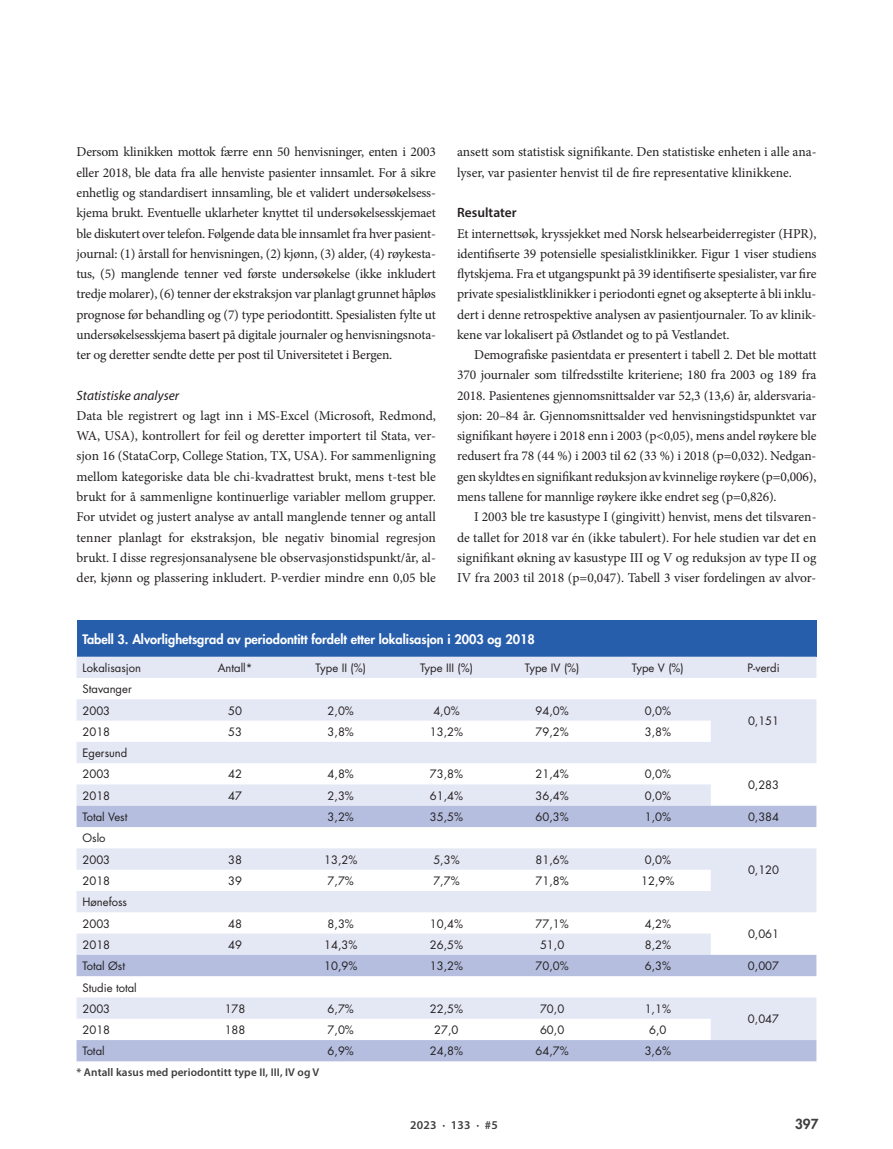
<style>
.page{position:relative;width:893px;height:1149px;background:#fff}
.page>*{position:absolute;margin:0;border:0;box-sizing:border-box;transform-origin:0 0}
.t1{font:13.5px/20.2px "Minion Pro";letter-spacing:-.005em;color:#231f20;text-align:justify}
.t2{font:italic 13.5px "Myriad Pro";color:#231f20}
.t3{font:600 13.5px "Myriad Pro";color:#231f20}
.t4{font:800 13.5px "Futura Std";color:#3e3e3f}
.t5{font:800 12.75px "Futura Std";color:#fff}
.t6{font:600 12px "Myriad Pro";letter-spacing:.02em;color:#3e3e3f}
.t7{font:11.25px/21.3px "Futura Std";color:#231f20}
.t8{font:600 11.25px "Myriad Pro";letter-spacing:.01em;color:#3e3e3f}
</style>
<div class="page">
<div style="left:77px;top:620px;width:739px;height:36px;background:#275eac"></div>
<svg style="left:77px;top:656px;width:739px;height:149px;fill:#e4e7f4"></svg>
<svg style="left:77px;top:805px;width:739px;height:255px"></svg>
<p class="t1" style="left:77px;top:142px;width:361px">Dersom klinikken mottok færre enn 50 henvisninger, enten i 2003 eller 2018, ble data fra alle henviste pasienter innsamlet. For å sikre enhetlig og standardisert innsamling, ble et validert undersøkelsess&shy;kjema brukt. Eventuelle uklarheter knyttet til undersøkelsesskjemaet ble diskutert over telefon. Følgende data ble innsamlet fra hver pasient&shy;journal: (1) årstall for henvisningen, (2) kjønn, (3) alder, (4) røykesta&shy;tus, (5) manglende tenner ved første undersøkelse (ikke inkludert tredje molarer), (6) tenner der ekstraksjon var planlagt grunnet håpløs prognose før behandling og (7) type periodontitt. Spesialisten fylte ut undersøkelsesskjema basert på digitale journaler og henvisningsnota&shy;ter og deretter sendte dette per post til Universitetet i Bergen.</p>
<p class="t2" style="left:77px;top:386px;width:104px">Statistiske analyser</p>
<p class="t1" style="left:77px;top:405px;width:361px">Data ble registrert og lagt inn i MS-Excel (Microsoft, Redmond, WA, USA), kontrollert for feil og deretter importert til Stata, ver&shy;sjon 16 (StataCorp, College Station, TX, USA). For sammenligning mellom kategoriske data ble chi-kvadrattest brukt, mens t-test ble brukt for å sammenligne kontinuerlige variabler mellom grupper.<br>For utvidet og justert analyse av antall manglende tenner og antall tenner planlagt for ekstraksjon, ble negativ binomial regresjon brukt. I disse regresjonsanalysene ble observasjonstidspunkt/år, al&shy;der, kjønn og plassering inkludert. P-verdier mindre enn 0,05 ble</p>
<p class="t1" style="left:457px;top:142px;width:361px">ansett som statistisk signifikante. Den statistiske enheten i alle ana&shy;lyser, var pasienter henvist til de fire representative klinikkene.</p>
<p class="t3" style="left:457px;top:204px;width:61px">Resultater</p>
<p class="t1" style="left:457px;top:223px;width:361px">Et internettsøk, kryssjekket med Norsk helsearbeiderregister (HPR), identifiserte 39 potensielle spesialistklinikker. Figur 1 viser studiens flytskjema. Fra et utgangspunkt på 39 identifiserte spesialister, var fire private spesialistklinikker i periodonti egnet og aksepterte å bli inklu&shy;dert i denne retrospektive analysen av pasientjournaler. To av klinik&shy;kene var lokalisert på Østlandet og to på Vestlandet.</p>
<p class="t1" style="left:457px;top:344px;width:361px;text-indent:17px">Demografiske pasientdata er presentert i tabell 2. Det ble mottatt 370 journaler som tilfredsstilte kriteriene; 180 fra 2003 og 189 fra 2018. Pasientenes gjennomsnittsalder var 52,3 (13,6) år, aldersvaria&shy;sjon: 20–84 år. Gjennomsnittsalder ved henvisningstidspunktet var signifikant høyere i 2018 enn i 2003 (p&lt;0,05), mens andel røykere ble redusert fra 78 (44 %) i 2003 til 62 (33 %) i 2018 (p=0,032). Nedgan&shy;gen skyldtes en signifikant reduksjon av kvinnelige røykere (p=0,006), mens tallene for mannlige røykere ikke endret seg (p=0,826).</p>
<p class="t1" style="left:457px;top:506px;width:361px;text-indent:17px">I 2003 ble tre kasustype I (gingivitt) henvist, mens det tilsvaren&shy;de tallet for 2018 var én (ikke tabulert). For hele studien var det en signifikant økning av kasustype III og V og reduksjon av type II og IV fra 2003 til 2018 (p=0,047). Tabell 3 viser fordelingen av alvor-</p>
<p class="t5" style="left:83px;top:631px;width:454px">Tabell 3. Alvorlighetsgrad av periodontitt fordelt etter lokalisasjon i 2003 og 2018</p>
<p class="t7" style="left:83px;top:657px;width:60px">Lokalisasjon</p>
<p class="t7" style="left:218px;top:657px;width:36px">Antall*</p>
<p class="t7" style="left:316px;top:657px;width:52px">Type II (%)</p>
<p class="t7" style="left:420px;top:657px;width:54px">Type III (%)</p>
<p class="t7" style="left:525px;top:657px;width:56px">Type IV (%)</p>
<p class="t7" style="left:632px;top:657px;width:53px">Type V (%)</p>
<p class="t7" style="left:747px;top:657px;width:34px">P-verdi</p>
<p class="t7" style="left:83px;top:678px;width:51px">Stavanger<br>2003</p>
<p class="t7" style="left:228px;top:699px;width:15px">50</p>
<p class="t7" style="left:328px;top:699px;width:28px">2,0%</p>
<p class="t7" style="left:433px;top:699px;width:28px">4,0%</p>
<p class="t7" style="left:536px;top:699px;width:35px">94,0%</p>
<p class="t7" style="left:645px;top:699px;width:28px">0,0%</p>
<p class="t7" style="left:748px;top:710px;width:33px">0,151</p>
<p class="t7" style="left:83px;top:721px;width:29px">2018</p>
<p class="t7" style="left:228px;top:721px;width:15px">53</p>
<p class="t7" style="left:328px;top:721px;width:28px">3,8%</p>
<p class="t7" style="left:430px;top:721px;width:35px">13,2%</p>
<p class="t7" style="left:536px;top:721px;width:35px">79,2%</p>
<p class="t7" style="left:645px;top:721px;width:28px">3,8%</p>
<p class="t7" style="left:83px;top:742px;width:46px">Egersund<br>2003</p>
<p class="t7" style="left:228px;top:763px;width:15px">42</p>
<p class="t7" style="left:328px;top:763px;width:28px">4,8%</p>
<p class="t7" style="left:430px;top:763px;width:35px">73,8%</p>
<p class="t7" style="left:536px;top:763px;width:35px">21,4%</p>
<p class="t7" style="left:645px;top:763px;width:28px">0,0%</p>
<p class="t7" style="left:748px;top:774px;width:33px">0,283</p>
<p class="t7" style="left:83px;top:784px;width:29px">2018</p>
<p class="t7" style="left:228px;top:784px;width:15px">47</p>
<p class="t7" style="left:328px;top:784px;width:28px">2,3%</p>
<p class="t7" style="left:430px;top:784px;width:35px">61,4%</p>
<p class="t7" style="left:536px;top:784px;width:35px">36,4%</p>
<p class="t7" style="left:645px;top:784px;width:28px">0,0%</p>
<p class="t7" style="left:83px;top:806px;width:46px">Total Vest</p>
<p class="t7" style="left:328px;top:806px;width:28px">3,2%</p>
<p class="t7" style="left:430px;top:806px;width:35px">35,5%</p>
<p class="t7" style="left:536px;top:806px;width:35px">60,3%</p>
<p class="t7" style="left:645px;top:806px;width:28px">1,0%</p>
<p class="t7" style="left:748px;top:806px;width:33px">0,384</p>
<p class="t7" style="left:83px;top:827px;width:29px">Oslo<br>2003</p>
<p class="t7" style="left:228px;top:848px;width:15px">38</p>
<p class="t7" style="left:324px;top:848px;width:35px">13,2%</p>
<p class="t7" style="left:433px;top:848px;width:28px">5,3%</p>
<p class="t7" style="left:536px;top:848px;width:35px">81,6%</p>
<p class="t7" style="left:645px;top:848px;width:28px">0,0%</p>
<p class="t7" style="left:748px;top:859px;width:33px">0,120</p>
<p class="t7" style="left:83px;top:870px;width:29px">2018</p>
<p class="t7" style="left:228px;top:870px;width:15px">39</p>
<p class="t7" style="left:328px;top:870px;width:28px">7,7%</p>
<p class="t7" style="left:433px;top:870px;width:28px">7,7%</p>
<p class="t7" style="left:536px;top:870px;width:35px">71,8%</p>
<p class="t7" style="left:641px;top:870px;width:35px">12,9%</p>
<p class="t7" style="left:83px;top:891px;width:46px">Hønefoss<br>2003</p>
<p class="t7" style="left:228px;top:912px;width:15px">48</p>
<p class="t7" style="left:328px;top:912px;width:28px">8,3%</p>
<p class="t7" style="left:430px;top:912px;width:35px">10,4%</p>
<p class="t7" style="left:536px;top:912px;width:35px">77,1%</p>
<p class="t7" style="left:645px;top:912px;width:28px">4,2%</p>
<p class="t7" style="left:748px;top:923px;width:33px">0,061</p>
<p class="t7" style="left:83px;top:933px;width:29px">2018</p>
<p class="t7" style="left:228px;top:933px;width:15px">49</p>
<p class="t7" style="left:324px;top:933px;width:35px">14,3%</p>
<p class="t7" style="left:430px;top:933px;width:35px">26,5%</p>
<p class="t7" style="left:540px;top:933px;width:26px">51,0</p>
<p class="t7" style="left:645px;top:933px;width:28px">8,2%</p>
<p class="t7" style="left:83px;top:955px;width:44px">Total Øst</p>
<p class="t7" style="left:324px;top:955px;width:35px">10,9%</p>
<p class="t7" style="left:430px;top:955px;width:35px">13,2%</p>
<p class="t7" style="left:536px;top:955px;width:35px">70,0%</p>
<p class="t7" style="left:645px;top:955px;width:28px">6,3%</p>
<p class="t7" style="left:748px;top:955px;width:33px">0,007</p>
<p class="t7" style="left:83px;top:976px;width:56px">Studie total<br>2003</p>
<p class="t7" style="left:225px;top:997px;width:22px">178</p>
<p class="t7" style="left:328px;top:997px;width:28px">6,7%</p>
<p class="t7" style="left:430px;top:997px;width:35px">22,5%</p>
<p class="t7" style="left:540px;top:997px;width:26px">70,0</p>
<p class="t7" style="left:645px;top:997px;width:28px">1,1%</p>
<p class="t7" style="left:748px;top:1008px;width:33px">0,047</p>
<p class="t7" style="left:83px;top:1019px;width:29px">2018</p>
<p class="t7" style="left:225px;top:1019px;width:22px">188</p>
<p class="t7" style="left:328px;top:1019px;width:28px">7,0%</p>
<p class="t7" style="left:434px;top:1019px;width:26px">27,0</p>
<p class="t7" style="left:540px;top:1019px;width:26px">60,0</p>
<p class="t7" style="left:649px;top:1019px;width:19px">6,0</p>
<p class="t7" style="left:83px;top:1040px;width:24px">Total</p>
<p class="t7" style="left:328px;top:1040px;width:28px">6,9%</p>
<p class="t7" style="left:430px;top:1040px;width:35px">24,8%</p>
<p class="t7" style="left:536px;top:1040px;width:35px">64,7%</p>
<p class="t7" style="left:645px;top:1040px;width:28px">3,6%</p>
<p class="t8" style="left:77px;top:1064px;width:244px">* Antall kasus med periodontitt type II, III, IV og V</p>
<p class="t6" style="left:410px;top:1117px;width:89px">2023 · 133 · #5</p>
<p class="t4" style="left:795px;top:1115px;width:25px">397</p>
</div>
